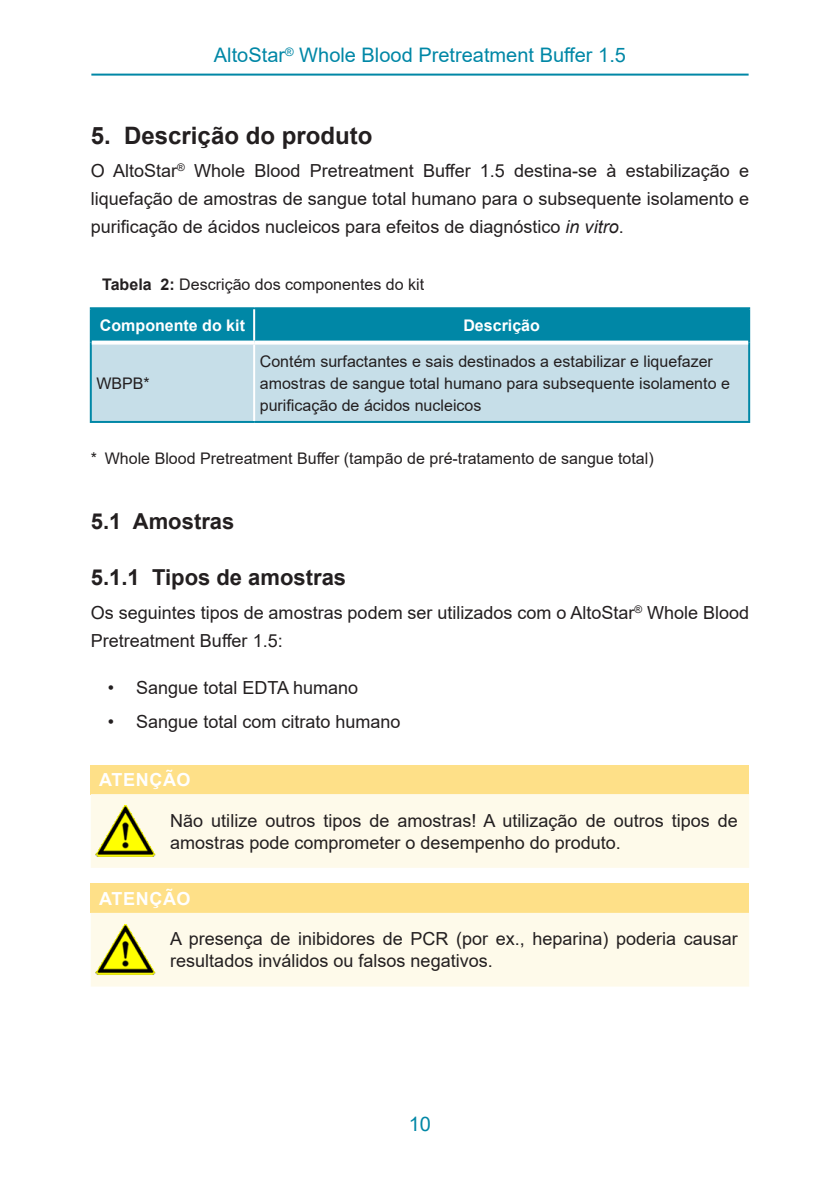
<style>
.page{position:relative;width:840px;height:1191px;background:#fff}
.page>*{position:absolute;margin:0;border:0;box-sizing:border-box;transform-origin:0 0}
.Level_1{font:700 24px "Arial";color:#231f20}
.Level_3{font:700 22px "Arial";color:#231f20}
.Level_2{font:700 22px "Arial";color:#231f20}
.Seitenkopf{font:20px "Arial";color:#0087a6}
.Mengentext{font:18px/28px "Arial";color:#231f20;text-align:justify}
.Note_hazard_conseque{font:18px/22px "Arial";color:#231f20}
.Note_Titel{font:700 18px "Arial";letter-spacing:.035em;color:#fff}
.Mengentext_links{font:16px/22px "Arial";color:#231f20}
.Fussnote{font:16px "Arial";color:#231f20}
.Titel{font:16px "Arial";color:#231f20}
.Kopfzeile{font:700 16px "Arial";color:#fff}
.s1{font-style:italic}
.s2{font-weight:700}
</style>
<div class="page">
<hr style="left:91px;top:74px;width:657px;height:2px;background:#0087a6">
<div style="left:92px;top:309px;width:655px;height:31px;background:#0087a6"></div>
<div style="left:92px;top:344px;width:655px;height:77px;background:#c6dee8"></div>
<hr style="left:90px;top:342px;width:2px;height:79px;background:#0087a6">
<hr style="left:90px;top:421px;width:164px;height:2px;background:#0087a6">
<hr style="left:254px;top:421px;width:495px;height:2px;background:#0087a6">
<hr style="left:90px;top:307px;width:164px;height:2px;background:#0087a6">
<hr style="left:90px;top:309px;width:2px;height:33px;background:#0087a6">
<svg style="left:92px;top:340px;width:162px;height:1px"></svg>
<hr style="left:254px;top:307px;width:495px;height:2px;background:#0087a6">
<hr style="left:747px;top:309px;width:2px;height:33px;background:#0087a6">
<hr style="left:747px;top:342px;width:2px;height:79px;background:#0087a6">
<hr style="left:253px;top:309px;width:2px;height:31px;background:#fff">
<hr style="left:253px;top:344px;width:2px;height:77px;background:#fff">
<svg style="left:254px;top:340px;width:493px;height:3px"></svg>
<div style="left:91px;top:765px;width:657px;height:29px;background:#fee088"></div>
<div style="left:91px;top:794px;width:657px;height:73px;background:#fefaea"></div>
<img style="left:94px;top:799px;width:62px;height:63px">
<div style="left:91px;top:883px;width:657px;height:30px;background:#fee088"></div>
<div style="left:91px;top:913px;width:657px;height:73px;background:#fefaea"></div>
<img style="left:94px;top:918px;width:62px;height:63px">
<p class="Seitenkopf" style="left:214px;top:41px;width:413px">AltoStar<sup>®</sup> Whole Blood Pretreatment Buffer 1.5</p>
<p class="Level_1" style="left:91px;top:118px;width:283px">5. Descrição do produto</p>
<p class="Mengentext" style="left:91px;top:157px;width:659px">O AltoStar<sup>®</sup> Whole Blood Pretreatment Buffer 1.5 destina-se à estabilização e liquefação de amostras de sangue total humano para o subsequente isolamento e purificação de ácidos nucleicos para efeitos de diagnóstico <span class="s1">in vitro</span>.</p>
<p class="Titel" style="left:102px;top:273px;width:323px"><span class="s2">Tabela 2:</span> Descrição dos componentes do kit</p>
<p class="Kopfzeile" style="left:100px;top:314px;width:146px">Componente do kit</p>
<p class="Kopfzeile" style="left:463px;top:314px;width:78px">Descrição</p>
<p class="Mengentext_links" style="left:260px;top:350px;width:471px">Contém surfactantes e sais destinados a estabilizar e liquefazer amostras de sangue total humano para subsequente isolamento e purificação de ácidos nucleicos</p>
<p class="Fussnote" style="left:91px;top:447px;width:564px">* Whole Blood Pretreatment Buffer (tampão de pré-tratamento de sangue total)</p>
<p class="Mengentext_links" style="left:96px;top:372px;width:55px">WBPB*</p>
<p class="Level_2" style="left:91px;top:505px;width:145px">5.1 Amostras</p>
<p class="Level_3" style="left:91px;top:562px;width:257px">5.1.1 Tipos de amostras</p>
<p class="Mengentext" style="left:91px;top:598px;width:659px">Os seguintes tipos de amostras podem ser utilizados com o AltoStar<sup>®</sup> Whole Blood<br>Pretreatment Buffer 1.5:</p>
<p class="Mengentext" style="left:108px;top:674px;width:252px">• Sangue total EDTA humano</p>
<p class="Mengentext" style="left:108px;top:707px;width:294px">• Sangue total com citrato humano</p>
<p class="Note_Titel" style="left:99px;top:767px;width:93px">ATENÇÃO</p>
<p class="Note_hazard_conseque" style="left:170px;top:809px;width:568px">Não utilize outros tipos de amostras! A utilização de outros tipos de amostras pode comprometer o desempenho do produto.</p>
<p class="Note_Titel" style="left:99px;top:886px;width:93px">ATENÇÃO</p>
<p class="Note_hazard_conseque" style="left:170px;top:927px;width:568px">A presença de inibidores de PCR (por ex., heparina) poderia causar resultados inválidos ou falsos negativos.</p>
<p class="Seitenkopf" style="left:408px;top:1110px;width:24px">10</p>
</div>
